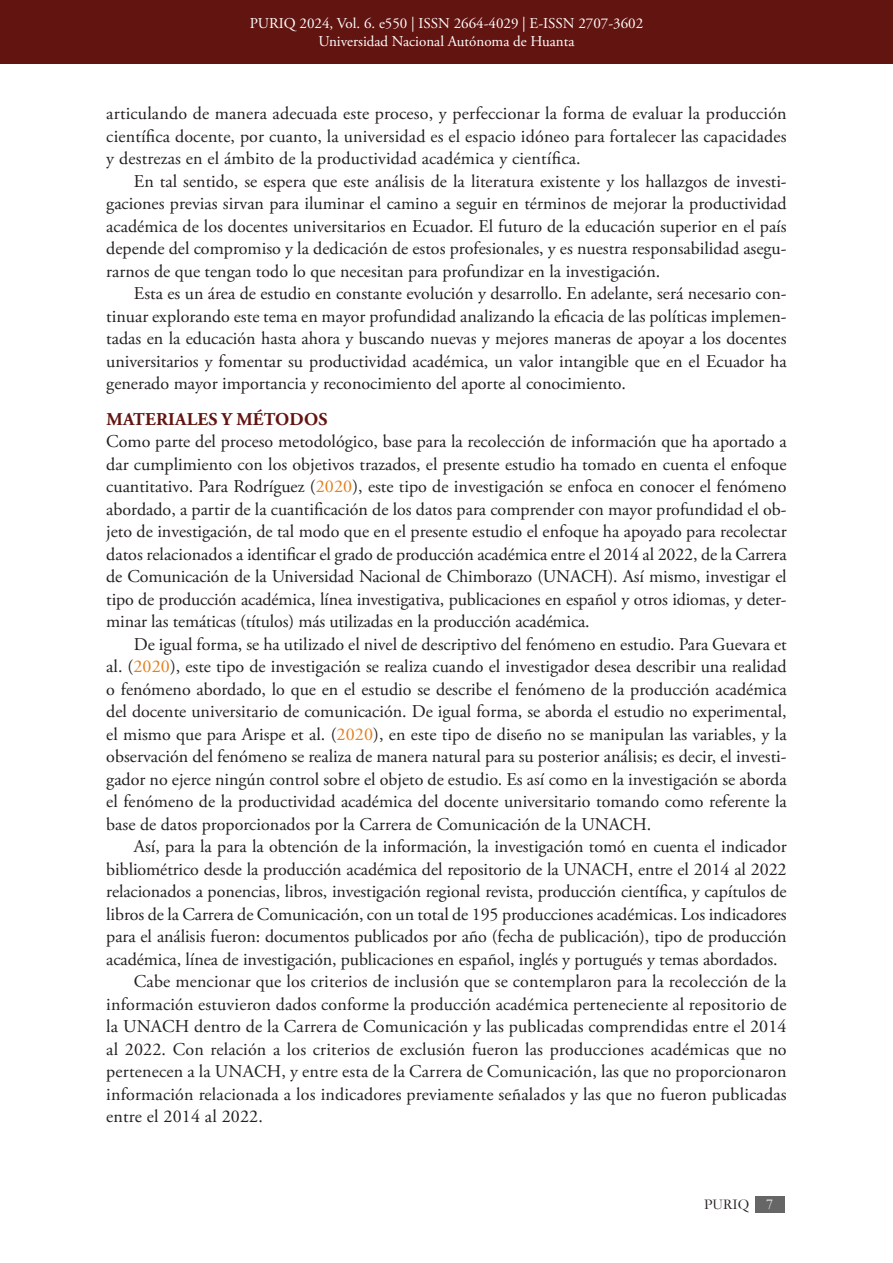
<style>
.page{position:relative;width:893px;height:1263px;background:#fff}
.page>*{position:absolute;margin:0;border:0;box-sizing:border-box;transform-origin:0 0}
.Parrafo_ES{font:18px/22.5px "Adobe Garamond Pro";color:#231f20;text-align:justify}
.Titulo_de_Seccion{font:700 18px "Adobe Garamond Pro";letter-spacing:.015em;color:#621410}
.t1{font:15px/18px "Adobe Garamond Pro";color:#fff;text-align:center}
.t2{font:15px "Garamond";color:#231f20}
.s1{color:#e4801e}
.s2{color:#fff}
</style>
<div class="page">
<div style="left:0;top:0;width:893px;height:64px;background:#621410"></div>
<div style="left:755px;top:1196px;width:29px;height:16px;background:#666"></div>
<p class="t1" style="left:250px;top:15px;width:395px">PURIQ 2024, Vol. 6. e550 | ISSN 2664-4029 | E-ISSN 2707-3602<br>Universidad Nacional Autónoma de Huanta</p>
<p class="Parrafo_ES" style="left:106px;top:103px;width:682px">articulando de manera adecuada este proceso, y perfeccionar la forma de evaluar la producción científica docente, por cuanto, la universidad es el espacio idóneo para fortalecer las capacidades y destrezas en el ámbito de la productividad académica y científica.</p>
<p class="Parrafo_ES" style="left:106px;top:171px;width:682px;text-indent:28px">En tal sentido, se espera que este análisis de la literatura existente y los hallazgos de investi&shy;gaciones previas sirvan para iluminar el camino a seguir en términos de mejorar la productividad académica de los docentes universitarios en Ecuador. El futuro de la educación superior en el país depende del compromiso y la dedicación de estos profesionales, y es nuestra responsabilidad asegu&shy;rarnos de que tengan todo lo que necesitan para profundizar en la investigación.</p>
<p class="Parrafo_ES" style="left:106px;top:283px;width:682px;text-indent:28px">Esta es un área de estudio en constante evolución y desarrollo. En adelante, será necesario con&shy;tinuar explorando este tema en mayor profundidad analizando la eficacia de las políticas implemen&shy;tadas en la educación hasta ahora y buscando nuevas y mejores maneras de apoyar a los docentes universitarios y fomentar su productividad académica, un valor intangible que en el Ecuador ha generado mayor importancia y reconocimiento del aporte al conocimiento.</p>
<p class="Titulo_de_Seccion" style="left:106px;top:408px;width:223px">MATERIALES Y MÉTODOS</p>
<p class="Parrafo_ES" style="left:106px;top:431px;width:682px">Como parte del proceso metodológico, base para la recolección de información que ha aportado a dar cumplimiento con los objetivos trazados, el presente estudio ha tomado en cuenta el enfoque cuantitativo. Para Rodríguez (<span class="s1">2020</span>), este tipo de investigación se enfoca en conocer el fenómeno abordado, a partir de la cuantificación de los datos para comprender con mayor profundidad el ob&shy;jeto de investigación, de tal modo que en el presente estudio el enfoque ha apoyado para recolectar datos relacionados a identificar el grado de producción académica entre el 2014 al 2022, de la Carrera de Comunicación de la Universidad Nacional de Chimborazo (UNACH). Así mismo, investigar el tipo de producción académica, línea investigativa, publicaciones en español y otros idiomas, y deter&shy;minar las temáticas (títulos) más utilizadas en la producción académica.</p>
<p class="Parrafo_ES" style="left:106px;top:633px;width:682px;text-indent:28px">De igual forma, se ha utilizado el nivel de descriptivo del fenómeno en estudio. Para Guevara et al. (<span class="s1">2020</span>), este tipo de investigación se realiza cuando el investigador desea describir una realidad o fenómeno abordado, lo que en el estudio se describe el fenómeno de la producción académica del docente universitario de comunicación. De igual forma, se aborda el estudio no experimental, el mismo que para Arispe et al. (<span class="s1">2020</span>), en este tipo de diseño no se manipulan las variables, y la observación del fenómeno se realiza de manera natural para su posterior análisis; es decir, el investi&shy;gador no ejerce ningún control sobre el objeto de estudio. Es así como en la investigación se aborda el fenómeno de la productividad académica del docente universitario tomando como referente la base de datos proporcionados por la Carrera de Comunicación de la UNACH.</p>
<p class="Parrafo_ES" style="left:106px;top:836px;width:682px;text-indent:28px">Así, para la para la obtención de la información, la investigación tomó en cuenta el indicador bibliométrico desde la producción académica del repositorio de la UNACH, entre el 2014 al 2022 relacionados a ponencias, libros, investigación regional revista, producción científica, y capítulos de libros de la Carrera de Comunicación, con un total de 195 producciones académicas. Los indicadores para el análisis fueron: documentos publicados por año (fecha de publicación), tipo de producción académica, línea de investigación, publicaciones en español, inglés y portugués y temas abordados.</p>
<p class="Parrafo_ES" style="left:106px;top:971px;width:682px;text-indent:28px">Cabe mencionar que los criterios de inclusión que se contemplaron para la recolección de la información estuvieron dados conforme la producción académica perteneciente al repositorio de la UNACH dentro de la Carrera de Comunicación y las publicadas comprendidas entre el 2014 al 2022. Con relación a los criterios de exclusión fueron las producciones académicas que no pertenecen a la UNACH, y entre esta de la Carrera de Comunicación, las que no proporcionaron información relacionada a los indicadores previamente señalados y las que no fueron publicadas entre el 2014 al 2022.</p>
<p class="t2" style="left:704px;top:1194px;width:71px">PURIQ <span class="s2">7</span></p>
</div>
